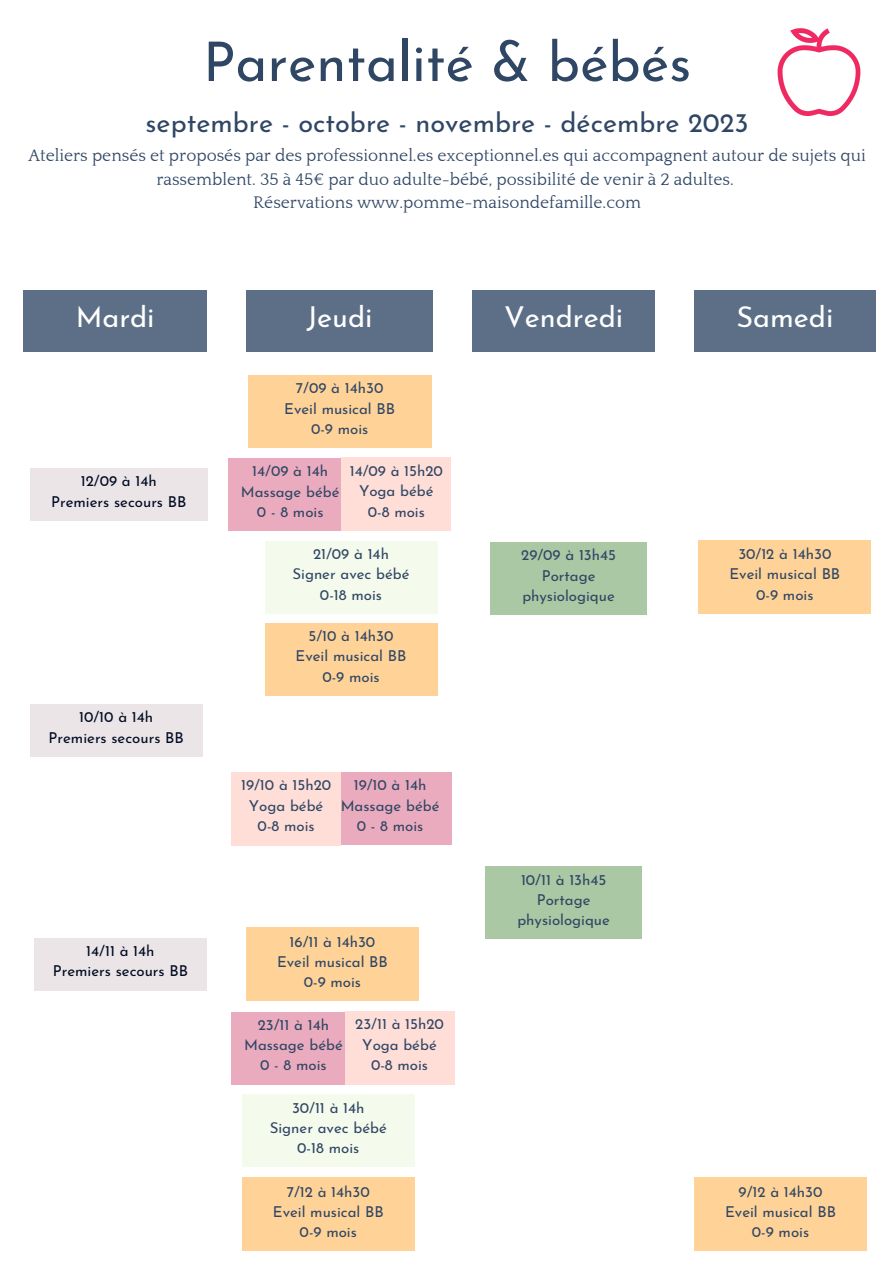
<style>
.page{position:relative;width:894px;height:1264px;background:#fff}
.page>*{position:absolute;margin:0;border:0;box-sizing:border-box;transform-origin:0 0}
.t1{font:54.45px "Josefin Sans";color:#2f4664}
.t2{font:28.8px "Josefin Sans";color:#fff}
.t3{font:27px "Josefin Sans";color:#2f4664}
.t4{font:17.25px/23.7px "Quattrocento";color:#2f4664;text-align:center}
.t5{font:15px "Josefin Sans";color:#2f4664}
.t6{font:15px "Josefin Sans";color:#000a21}
</style>
<div class="page">
<img style="left:777px;top:28px;width:84px;height:89px">
<div style="left:24px;top:290px;width:183px;height:62px;background:#5d6f86"></div>
<div style="left:246px;top:290px;width:187px;height:62px;background:#5d6f86"></div>
<div style="left:472px;top:290px;width:182px;height:62px;background:#5d6f86"></div>
<div style="left:694px;top:290px;width:181px;height:62px;background:#5d6f86"></div>
<div style="left:265px;top:541px;width:172px;height:73px;background:#f4faec"></div>
<div style="left:248px;top:375px;width:183px;height:73px;background:#ffd398"></div>
<div style="left:490px;top:542px;width:156px;height:73px;background:#aac8a3"></div>
<div style="left:30px;top:468px;width:178px;height:52px;background:#ebe5e8"></div>
<div style="left:228px;top:458px;width:124px;height:73px;background:#ebabbe"></div>
<div style="left:342px;top:458px;width:109px;height:73px;background:#ffded8"></div>
<div style="left:265px;top:623px;width:172px;height:72px;background:#ffd398"></div>
<div style="left:30px;top:704px;width:172px;height:52px;background:#ebe5e8"></div>
<div style="left:328px;top:772px;width:124px;height:73px;background:#ebabbe"></div>
<div style="left:231px;top:772px;width:109px;height:73px;background:#ffded8"></div>
<div style="left:485px;top:866px;width:156px;height:73px;background:#aac8a3"></div>
<div style="left:34px;top:938px;width:173px;height:52px;background:#ebe5e8"></div>
<div style="left:246px;top:927px;width:172px;height:74px;background:#ffd398"></div>
<div style="left:231px;top:1011px;width:124px;height:73px;background:#ebabbe"></div>
<div style="left:345px;top:1011px;width:109px;height:73px;background:#ffded8"></div>
<div style="left:242px;top:1094px;width:172px;height:73px;background:#f4faec"></div>
<div style="left:242px;top:1177px;width:172px;height:74px;background:#ffd398"></div>
<div style="left:694px;top:1177px;width:172px;height:74px;background:#ffd398"></div>
<div style="left:698px;top:540px;width:172px;height:74px;background:#ffd398"></div>
<p class="t1" style="left:203px;top:40px;width:489px">Parentalité &amp; bébés</p>
<p class="t3" style="left:145px;top:111px;width:604px">septembre - octobre - novembre - décembre 2023</p>
<p class="t4" style="left:28px;top:144px;width:838px">Ateliers pensés et proposés par des professionnel.es exceptionnel.es qui accompagnent autour de sujets qui rassemblent. 35 à 45€ par duo adulte-bébé, possibilité de venir à 2 adultes.</p>
<p class="t4" style="left:253px;top:191px;width:389px">Réservations www.pomme-maisondefamille.com</p>
<h2 class="t2" style="left:76px;top:306px;width:80px">Mardi</h2>
<h2 class="t2" style="left:306px;top:306px;width:67px">Jeudi</h2>
<h2 class="t2" style="left:504px;top:306px;width:121px">Vendredi</h2>
<h2 class="t2" style="left:736px;top:306px;width:98px">Samedi</h2>
<p class="t6" style="left:81px;top:475px;width:77px">12/09 à 14h</p>
<p class="t6" style="left:51px;top:495px;width:137px">Premiers secours BB</p>
<p class="t6" style="left:79px;top:711px;width:75px">10/10 à 14h</p>
<p class="t6" style="left:49px;top:731px;width:137px">Premiers secours BB</p>
<p class="t6" style="left:86px;top:944px;width:70px">14/11 à 14h</p>
<p class="t6" style="left:53px;top:965px;width:137px">Premiers secours BB</p>
<p class="t5" style="left:296px;top:382px;width:89px">7/09 à 14h30</p>
<p class="t5" style="left:284px;top:402px;width:112px">Eveil musical BB</p>
<p class="t5" style="left:311px;top:422px;width:59px">0-9 mois</p>
<p class="t5" style="left:252px;top:465px;width:77px">14/09 à 14h</p>
<p class="t5" style="left:241px;top:485px;width:100px">Massage bébé</p>
<p class="t5" style="left:257px;top:505px;width:68px">0 - 8 mois</p>
<p class="t5" style="left:349px;top:464px;width:95px">14/09 à 15h20</p>
<p class="t5" style="left:359px;top:485px;width:76px">Yoga bébé</p>
<p class="t5" style="left:367px;top:505px;width:59px">0-8 mois</p>
<p class="t5" style="left:313px;top:548px;width:77px">21/09 à 14h</p>
<p class="t5" style="left:292px;top:568px;width:119px">Signer avec bébé</p>
<p class="t5" style="left:320px;top:588px;width:63px">0-18 mois</p>
<p class="t5" style="left:308px;top:629px;width:86px">5/10 à 14h30</p>
<p class="t5" style="left:295px;top:650px;width:112px">Eveil musical BB</p>
<p class="t5" style="left:322px;top:670px;width:59px">0-9 mois</p>
<p class="t5" style="left:241px;top:779px;width:92px">19/10 à 15h20</p>
<p class="t5" style="left:249px;top:799px;width:76px">Yoga bébé</p>
<p class="t5" style="left:257px;top:819px;width:59px">0-8 mois</p>
<p class="t5" style="left:353px;top:779px;width:74px">19/10 à 14h</p>
<p class="t5" style="left:340px;top:799px;width:100px">Massage bébé</p>
<p class="t5" style="left:357px;top:819px;width:68px">0 - 8 mois</p>
<p class="t5" style="left:289px;top:935px;width:87px">16/11 à 14h30</p>
<p class="t5" style="left:277px;top:955px;width:112px">Eveil musical BB</p>
<p class="t5" style="left:304px;top:975px;width:59px">0-9 mois</p>
<p class="t5" style="left:258px;top:1018px;width:73px">23/11 à 14h</p>
<p class="t5" style="left:244px;top:1038px;width:100px">Massage bébé</p>
<p class="t5" style="left:260px;top:1059px;width:68px">0 - 8 mois</p>
<p class="t5" style="left:355px;top:1018px;width:90px">23/11 à 15h20</p>
<p class="t5" style="left:362px;top:1038px;width:76px">Yoga bébé</p>
<p class="t5" style="left:371px;top:1058px;width:59px">0-8 mois</p>
<p class="t5" style="left:292px;top:1101px;width:74px">30/11 à 14h</p>
<p class="t5" style="left:269px;top:1121px;width:119px">Signer avec bébé</p>
<p class="t5" style="left:297px;top:1141px;width:63px">0-18 mois</p>
<p class="t5" style="left:286px;top:1185px;width:85px">7/12 à 14h30</p>
<p class="t5" style="left:273px;top:1205px;width:112px">Eveil musical BB</p>
<p class="t5" style="left:299px;top:1225px;width:59px">0-9 mois</p>
<p class="t5" style="left:521px;top:549px;width:96px">29/09 à 13h45</p>
<p class="t5" style="left:541px;top:569px;width:55px">Portage</p>
<p class="t5" style="left:522px;top:589px;width:94px">physiologique</p>
<p class="t5" style="left:521px;top:873px;width:87px">10/11 à 13h45</p>
<p class="t5" style="left:536px;top:893px;width:55px">Portage</p>
<p class="t5" style="left:517px;top:913px;width:94px">physiologique</p>
<p class="t5" style="left:738px;top:548px;width:94px">30/12 à 14h30</p>
<p class="t5" style="left:729px;top:568px;width:112px">Eveil musical BB</p>
<p class="t5" style="left:756px;top:588px;width:59px">0-9 mois</p>
<p class="t5" style="left:738px;top:1185px;width:85px">9/12 à 14h30</p>
<p class="t5" style="left:725px;top:1205px;width:112px">Eveil musical BB</p>
<p class="t5" style="left:751px;top:1225px;width:59px">0-9 mois</p>
</div>
